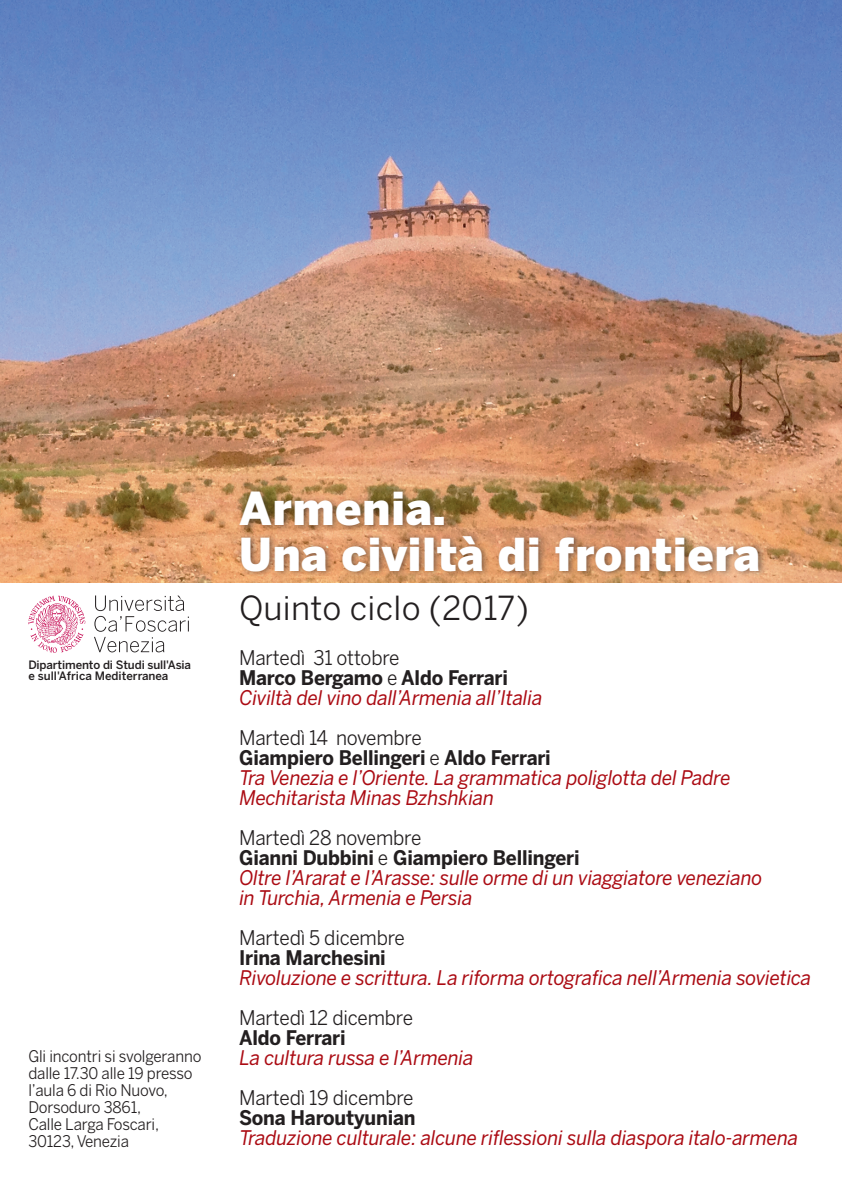
<style>
.page{position:relative;width:842px;height:1191px;background:#fff}
.page>*{position:absolute;margin:0;border:0;box-sizing:border-box;transform-origin:0 0}
.t1{font:900 45px/45px "Benton Sans";letter-spacing:.01em;color:#fff}
.t2{font:32.9px "Benton Sans";letter-spacing:.01em;color:#231f20}
.t3{font:italic 20px/20px "Benton Sans";letter-spacing:-.01em;color:#ab0b13;scale:.95 1}
.t4{font:20px "Benton Sans";letter-spacing:-.01em;color:#231f20;scale:.95 1}
.t5{font:700 20px "Benton Sans";letter-spacing:-.01em;color:#231f20;scale:.95 1}
.t6{font:16px/17.1px "Benton Sans";letter-spacing:-.01em;color:#231f20;scale:.95 1}
.t7{font:500 11.5px/11.5px "Benton Sans";letter-spacing:-.01em;color:#231f20}
.s1{font-style:normal;color:#231f20}
.s2{font-weight:700;font-style:normal;color:#231f20}
</style>
<div class="page">
<img style="left:0;top:0;width:842px;height:582px">
<div style="left:237px;top:487px;width:530px;height:91px;background:#231f20;opacity:.5"></div>
<svg style="left:94px;top:595px;width:95px;height:57px"></svg>
<svg style="left:28px;top:595px;width:57px;height:58px"></svg>
<p class="t7" style="left:28px;top:658px;width:164px">Dipartimento di Studi sull'Asia e sull'Africa Mediterranea</p>
<p class="t6" style="left:28px;top:1047px;width:184px">Gli incontri si svolgeranno dalle 17.30 alle 19 presso l’aula 6 di Rio Nuovo,<br>Dorsoduro 3861,<br>Calle Larga Foscari,<br>30123, Venezia</p>
<h1 class="t1" style="left:239px;top:486px;width:523px">Armenia.<br>Una civiltà di frontiera</h1>
<h2 class="t2" style="left:239px;top:588px;width:291px">Quinto ciclo (2017)</h2>
<p class="t3" style="left:239px;top:648px;width:321px"><span class="s1">Martedì 31 ottobre<br></span><span class="s2">Marco Bergamo</span> <span class="s1">e</span> <span class="s2">Aldo Ferrari<br></span>Civiltà del vino dall’Armenia all’Italia</p>
<p class="t3" style="left:239px;top:728px;width:518px"><span class="s1">Martedì 14 novembre<br></span><span class="s2">Giampiero Bellingeri</span> <span class="s1">e</span> <span class="s2">Aldo Ferrari<br></span>Tra Venezia e l’Oriente. La grammatica poliglotta del Padre Mechitarista Minas Bzhshkian</p>
<p class="t3" style="left:239px;top:828px;width:552px"><span class="s1">Martedì 28 novembre<br></span><span class="s2">Gianni Dubbini</span> <span class="s1">e</span> <span class="s2">Giampiero Bellingeri<br></span>Oltre l’Ararat e l’Arasse: sulle orme di un viaggiatore veneziano in Turchia, Armenia e Persia</p>
<p class="t4" style="left:239px;top:926px;width:176px">Martedì 5 dicembre</p>
<p class="t5" style="left:239px;top:946px;width:156px">Irina Marchesini</p>
<p class="t3" style="left:239px;top:968px;width:603px">Rivoluzione e scrittura. La riforma ortografica nell’Armenia sovietica</p>
<p class="t4" style="left:239px;top:1006px;width:185px">Martedì 12 dicembre</p>
<p class="t5" style="left:239px;top:1026px;width:114px">Aldo Ferrari</p>
<p class="t3" style="left:239px;top:1048px;width:248px">La cultura russa e l’Armenia</p>
<p class="t4" style="left:239px;top:1086px;width:185px">Martedì 19 dicembre</p>
<p class="t5" style="left:239px;top:1106px;width:187px">Sona Haroutyunian</p>
<p class="t3" style="left:239px;top:1128px;width:590px">Traduzione culturale: alcune riflessioni sulla diaspora italo-armena</p>
</div>
